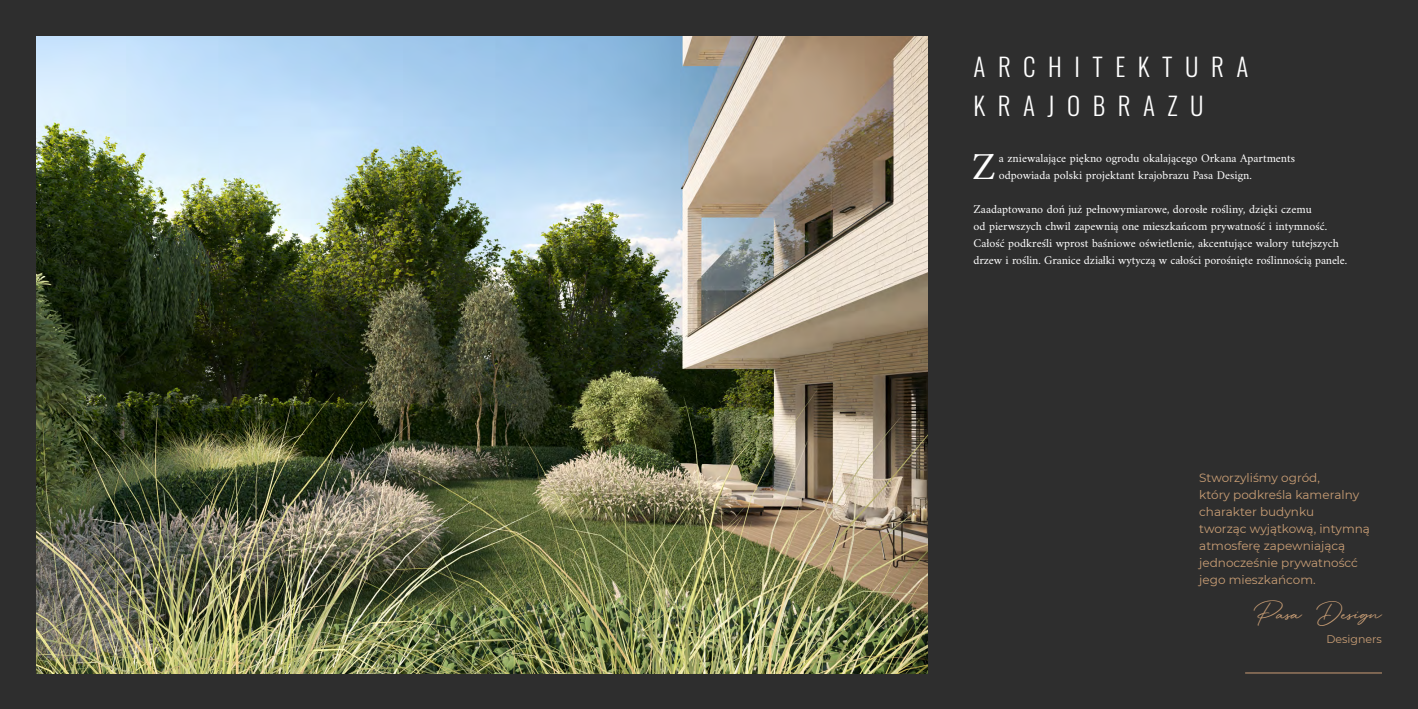
<style>
.page{position:relative;width:1418px;height:709px;background:#fff}
.page>*{position:absolute;margin:0;border:0;box-sizing:border-box;transform-origin:0 0}
.t1{font:38.3px "Amiri";color:#fff}
.t2{font:36px "Retro Signature";color:#c99e75}
.t3{font:300 25px/39px "Oswald";letter-spacing:.5em;color:#fff}
.t4{font:12px/17px "Amiri";color:#fff}
.t5{font:12px/17px "Montserrat";color:#c99e75}
.t6{font:11px "Montserrat";color:#c99e75}
</style>
<div class="page">
<div style="left:0;top:0;width:1417px;height:709px;background:#2e2e2e"></div>
<img style="left:36px;top:36px;width:891px;height:637px">
<hr style="left:1245px;top:672px;width:136px;height:1px;background:#ca9d75">
<h3 class="t3" style="left:973px;top:44px;width:276px">ARCHITEKTURA<br>KRAJOBRAZU</h3>
<h1 class="t1" style="left:972px;top:144px;width:25px">Z</h1>
<p class="t4" style="left:998px;top:150px;width:298px">a zniewalające piękno ogrodu okalającego Orkana Apartments odpowiada polski projektant krajobrazu Pasa Design.</p>
<p class="t4" style="left:973px;top:201px;width:375px">Zaadaptowano doń już pełnowymiarowe, dorosłe rośliny, dzięki czemu<br>od pierwszych chwil zapewnią one mieszkańcom prywatność i intymność.<br>Całość podkreśli wprost baśniowe oświetlenie, akcentujące walory tutejszych drzew i roślin. Granice działki wytyczą w całości porośnięte roślinnością panele.</p>
<p class="t5" style="left:1199px;top:469px;width:172px">Stworzyliśmy ogród,<br>który podkreśla kameralny charakter budynku<br>tworząc wyjątkową, intymną atmosferę zapewniającą jednocześnie prywatnoścć jego mieszkańcom.</p>
<h2 class="t2" style="left:1253px;top:593px;width:130px">Pasa Design</h2>
<p class="t6" style="left:1326px;top:632px;width:57px">Designers</p>
</div>
